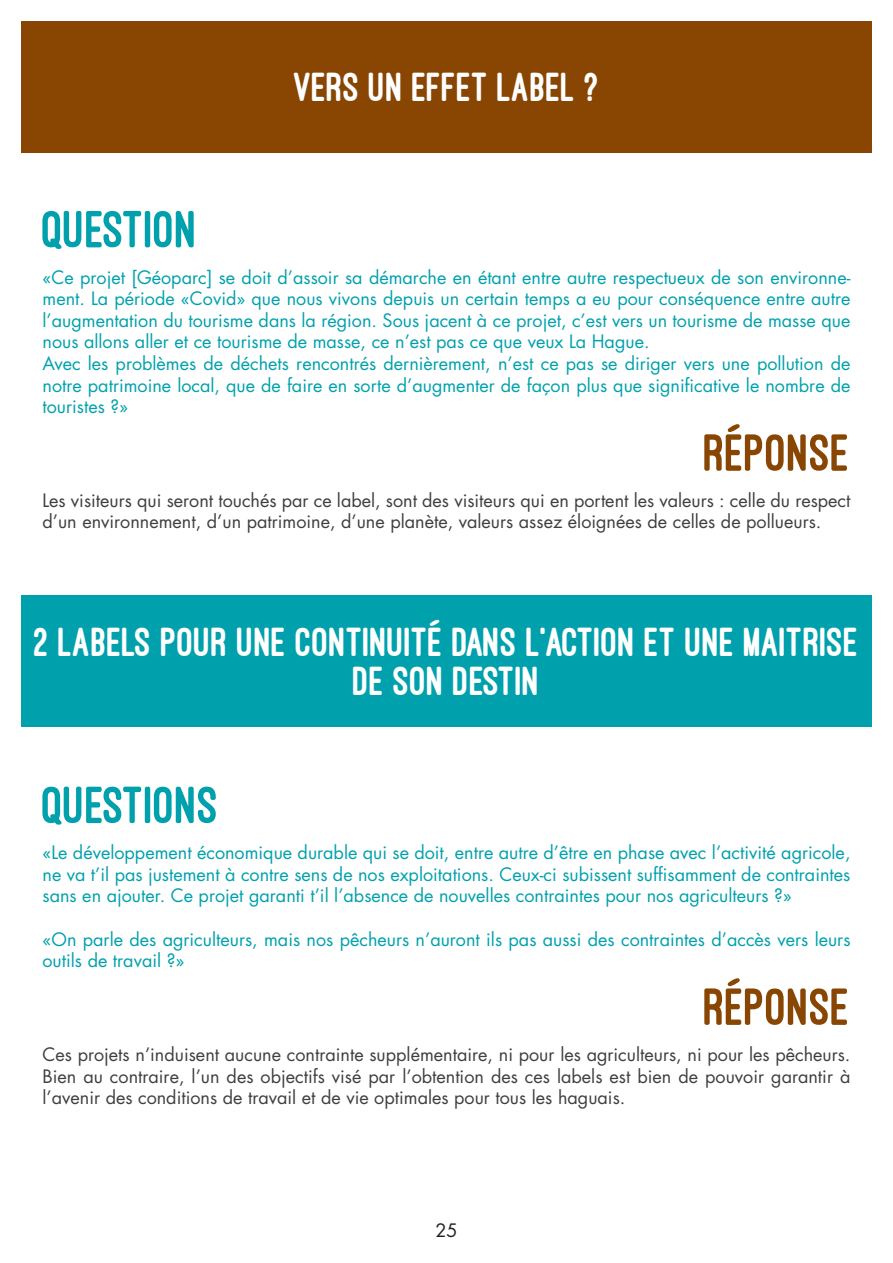
<style>
.page{position:relative;width:893px;height:1263px;background:#fff}
.page>*{position:absolute;margin:0;border:0;box-sizing:border-box;transform-origin:0 0}
.t1{font:800 54px "Ostrich Sans";color:#00a1ad}
.t2{font:800 54px "Ostrich Sans";color:#894603}
.t3{font:800 42px/39px "Ostrich Sans";color:#fff;text-align:center}
.t4{font:18px/21.6px "Futura Std";color:#00a1ad;text-align:justify}
.t5{font:18px/21.6px "Futura Std";color:#3f3f41}
.t6{font:18px "Futura Std";color:#231f20}
</style>
<div class="page">
<div style="left:21px;top:21px;width:851px;height:132px;background:#894603"></div>
<div style="left:21px;top:595px;width:851px;height:132px;background:#00a1ad"></div>
<p class="t1" style="left:43px;top:201px;width:157px">QUESTION</p>
<p class="t3" style="left:294px;top:68px;width:307px">VERS UN EFFET LABEL ?</p>
<p class="t4" style="left:43px;top:266px;width:809px">«Ce projet [Géoparc] se doit d’assoir sa démarche en étant entre autre respectueux de son environne&shy;ment. La période «Covid» que nous vivons depuis un certain temps a eu pour conséquence entre autre l’augmentation du tourisme dans la région. Sous jacent à ce projet, c’est vers un tourisme de masse que nous allons aller et ce tourisme de masse, ce n’est pas ce que veux La Hague.</p>
<p class="t4" style="left:43px;top:353px;width:809px">Avec les problèmes de déchets rencontrés dernièrement, n’est ce pas se diriger vers une pollution de notre patrimoine local, que de faire en sorte d’augmenter de façon plus que significative le nombre de touristes ?»</p>
<p class="t2" style="left:704px;top:424px;width:148px">RÉPONSE</p>
<p class="t5" style="left:43px;top:490px;width:809px">Les visiteurs qui seront touchés par ce label, sont des visiteurs qui en portent les valeurs : celle du respect d’un environnement, d’un patrimoine, d’une planète, valeurs assez éloignées de celles de pollueurs.</p>
<p class="t3" style="left:34px;top:623px;width:826px">2 LABELS POUR UNE CONTINUITÉ DANS L’ACTION ET UNE MAITRISE<br>DE SON DESTIN</p>
<p class="t1" style="left:43px;top:776px;width:178px">QUESTIONS</p>
<p class="t4" style="left:43px;top:842px;width:809px">«Le développement économique durable qui se doit, entre autre d’être en phase avec l’activité agricole, ne va t’il pas justement à contre sens de nos exploitations. Ceux-ci subissent suffisamment de contraintes sans en ajouter. Ce projet garanti t’il l’absence de nouvelles contraintes pour nos agriculteurs ?»</p>
<p class="t4" style="left:43px;top:928px;width:809px">«On parle des agriculteurs, mais nos pêcheurs n’auront ils pas aussi des contraintes d’accès vers leurs outils de travail ?»</p>
<p class="t2" style="left:704px;top:978px;width:148px">RÉPONSE</p>
<p class="t5" style="left:43px;top:1044px;width:809px;text-align:justify">Ces projets n’induisent aucune contrainte supplémentaire, ni pour les agriculteurs, ni pour les pêcheurs.<br>Bien au contraire, l’un des objectifs visé par l’obtention des ces labels est bien de pouvoir garantir à l’avenir des conditions de travail et de vie optimales pour tous les haguais.</p>
<p class="t6" style="left:435px;top:1219px;width:24px">25</p>
</div>
